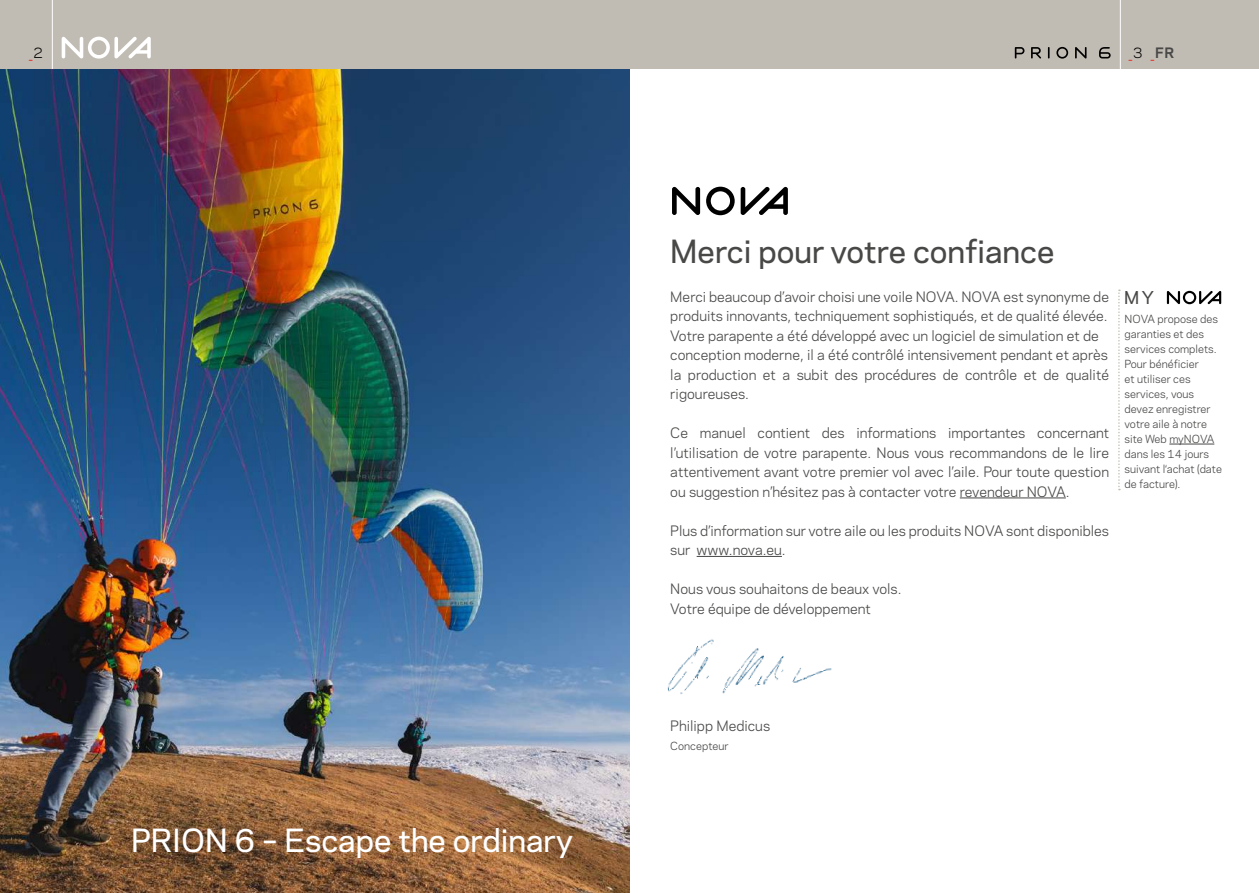
<style>
.page{position:relative;width:1259px;height:893px;background:#fff}
.page>*{position:absolute;margin:0;border:0;box-sizing:border-box;transform-origin:0 0}
.t1{font:500 30px "Galaxie Polaris";color:#fff}
.t2{font:500 30px "Galaxie Polaris";color:#484847}
.t3{font:500 16.65px "Galaxie Polaris";color:#484847}
.t4{font:13.5px/19.5px "Galaxie Polaris";color:#484847}
.t5{font:13.5px "Galaxie Polaris";color:#e41e17}
.t6{font:10.5px/15px "Galaxie Polaris";color:#484847}
.s1{color:#000}
.s2{font-weight:700;color:#484847}
</style>
<div class="page">
<div style="left:0;top:0;width:1259px;height:69px;background:#c1bcb3"></div>
<hr style="left:1120px;top:0;width:1px;height:69px;background:#fff">
<hr style="left:52px;top:0;width:1px;height:69px;background:#fff">
<svg style="left:62px;top:37px;width:89px;height:22px"></svg>
<svg style="left:1014px;top:47px;width:72px;height:12px"></svg>
<svg style="left:1099px;top:47px;width:11px;height:11px"></svg>
<img style="left:0;top:69px;width:629px;height:824px">
<hr style="left:960px;top:498px;width:106px;height:1px;background:#484847">
<hr style="left:696px;top:556px;width:86px;height:1px;background:#484847">
<svg style="left:1118px;top:290px;width:2px;height:200px"></svg>
<img style="left:667px;top:639px;width:165px;height:55px">
<hr style="left:1169px;top:444px;width:45px;height:1px;background:#484847">
<svg style="left:672px;top:187px;width:28px;height:28px"></svg>
<svg style="left:706px;top:187px;width:28px;height:28px"></svg>
<svg style="left:740px;top:187px;width:48px;height:28px"></svg>
<svg style="left:1167px;top:291px;width:54px;height:13px"></svg>
<p class="t5" style="left:29px;top:43px;width:16px">_<span class="s1">2</span></p>
<p class="t5" style="left:1128px;top:43px;width:47px">_<span class="s1">3</span> _<span class="s2">FR</span></p>
<h1 class="t1" style="left:131px;top:818px;width:443px">PRION 6 – Escape the ordinary</h1>
<h1 class="t2" style="left:670px;top:229px;width:386px">Merci pour votre confiance</h1>
<p class="t4" style="left:670px;top:286px;width:440px">Merci beaucoup d’avoir choisi une voile NOVA. NOVA est synonyme de produits innovants, techniquement sophistiqués, et de qualité élevée.<br>Votre parapente a été développé avec un logiciel de simulation et de conception moderne, il a été contrôlé intensivement pendant et après la production et a subit des procédures de contrôle et de qualité rigoureuses.</p>
<p class="t4" style="left:670px;top:422px;width:440px;text-align:justify">Ce manuel contient des informations importantes concernant l’utilisation de votre parapente. Nous vous recommandons de le lire attentivement avant votre premier vol avec l’aile. Pour toute question ou suggestion n’hésitez pas à contacter votre revendeur NOVA.</p>
<p class="t4" style="left:670px;top:520px;width:440px">Plus d’information sur votre aile ou les produits NOVA sont disponibles sur www.nova.eu.</p>
<p class="t4" style="left:670px;top:578px;width:233px">Nous vous souhaitons de beaux vols.<br>Votre équipe de développement</p>
<p class="t3" style="left:1124px;top:285px;width:31px">MY</p>
<p class="t6" style="left:1124px;top:311px;width:99px">NOVA propose des garanties et des services complets.<br>Pour bénéficier<br>et utiliser ces services, vous devez enregistrer votre aile à notre site Web myNOVA dans les 14 jours suivant l‘achat (date de facture).</p>
<p class="t4" style="left:670px;top:715px;width:101px">Philipp Medicus</p>
<p class="t6" style="left:670px;top:738px;width:60px">Concepteur</p>
</div>
